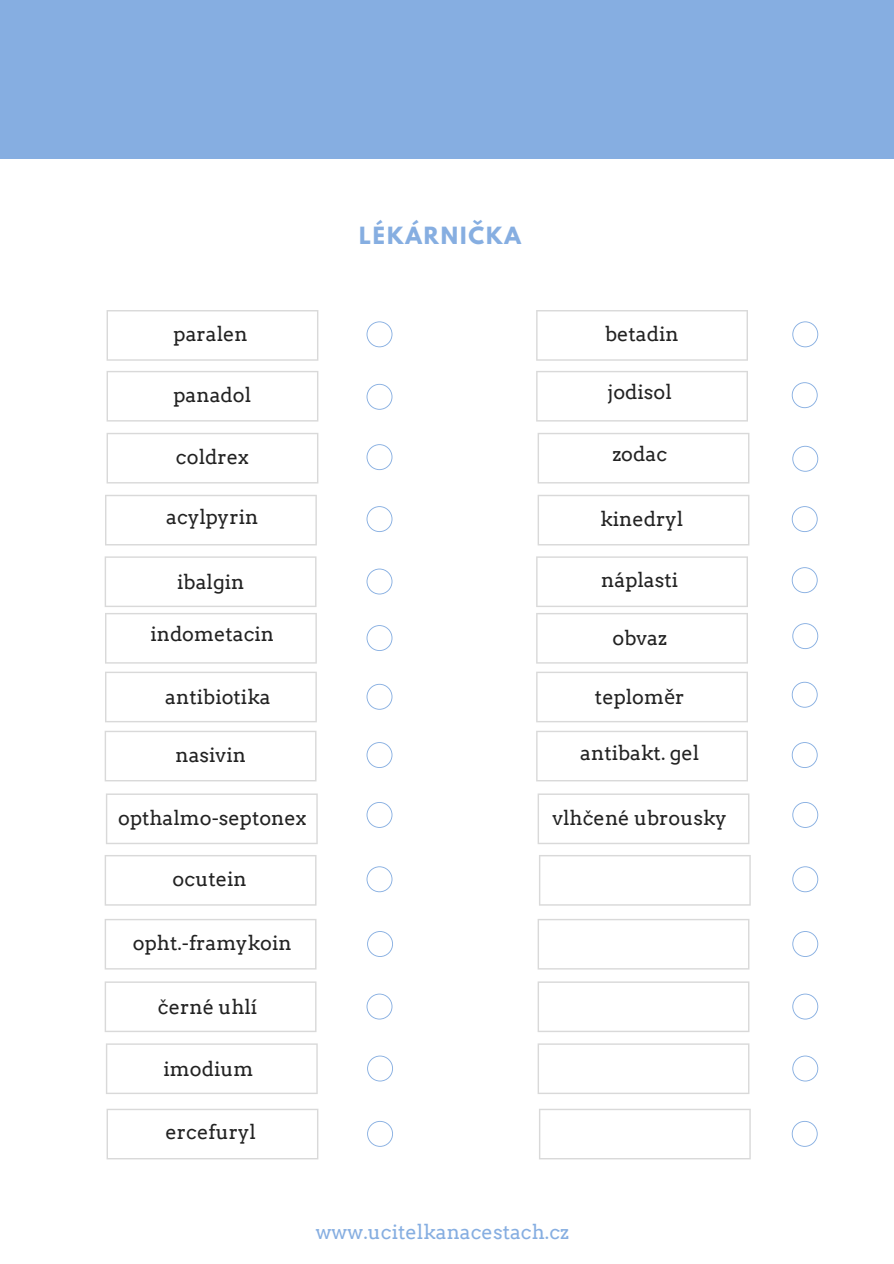
<style>
.page{position:relative;width:894px;height:1264px;background:#fff}
.page>*{position:absolute;margin:0;border:0;box-sizing:border-box;transform-origin:0 0}
.t1{font:700 21px "League Spartan";letter-spacing:.09em;color:#86aee1}
.t2{font:19.8px "Arvo";color:#222}
.t3{font:19.8px "Arvo";color:#86aee1}
.s1{font-family:"Noto Sans"}
</style>
<div class="page">
<div style="left:0;top:0;width:893px;height:158px;background:#86aee1"></div>
<svg style="left:105px;top:556px;width:211px;height:51px"></svg>
<svg style="left:366px;top:684px;width:26px;height:25px"></svg>
<svg style="left:105px;top:613px;width:212px;height:50px"></svg>
<svg style="left:105px;top:671px;width:212px;height:51px"></svg>
<svg style="left:105px;top:731px;width:211px;height:50px"></svg>
<svg style="left:106px;top:793px;width:211px;height:51px"></svg>
<svg style="left:105px;top:855px;width:211px;height:50px"></svg>
<svg style="left:366px;top:742px;width:26px;height:26px"></svg>
<svg style="left:366px;top:568px;width:26px;height:26px"></svg>
<svg style="left:366px;top:625px;width:26px;height:26px"></svg>
<svg style="left:366px;top:802px;width:26px;height:25px"></svg>
<svg style="left:105px;top:919px;width:211px;height:50px"></svg>
<svg style="left:366px;top:866px;width:26px;height:26px"></svg>
<svg style="left:105px;top:981px;width:211px;height:51px"></svg>
<svg style="left:367px;top:931px;width:26px;height:25px"></svg>
<svg style="left:366px;top:993px;width:26px;height:26px"></svg>
<svg style="left:536px;top:556px;width:211px;height:51px"></svg>
<svg style="left:791px;top:567px;width:26px;height:26px"></svg>
<svg style="left:536px;top:613px;width:211px;height:50px"></svg>
<svg style="left:536px;top:671px;width:211px;height:51px"></svg>
<svg style="left:536px;top:731px;width:211px;height:50px"></svg>
<svg style="left:537px;top:793px;width:212px;height:51px"></svg>
<svg style="left:539px;top:855px;width:211px;height:50px"></svg>
<svg style="left:792px;top:623px;width:26px;height:26px"></svg>
<svg style="left:791px;top:681px;width:26px;height:26px"></svg>
<svg style="left:791px;top:742px;width:26px;height:26px"></svg>
<svg style="left:792px;top:802px;width:26px;height:25px"></svg>
<svg style="left:792px;top:866px;width:26px;height:26px"></svg>
<svg style="left:537px;top:919px;width:212px;height:50px"></svg>
<svg style="left:537px;top:981px;width:212px;height:51px"></svg>
<svg style="left:792px;top:931px;width:26px;height:25px"></svg>
<svg style="left:792px;top:993px;width:26px;height:26px"></svg>
<svg style="left:106px;top:1043px;width:211px;height:51px"></svg>
<svg style="left:537px;top:1043px;width:212px;height:51px"></svg>
<svg style="left:367px;top:1055px;width:26px;height:26px"></svg>
<svg style="left:792px;top:1055px;width:26px;height:26px"></svg>
<svg style="left:105px;top:495px;width:212px;height:50px"></svg>
<svg style="left:106px;top:433px;width:212px;height:50px"></svg>
<svg style="left:106px;top:371px;width:212px;height:50px"></svg>
<svg style="left:106px;top:310px;width:212px;height:51px"></svg>
<svg style="left:537px;top:495px;width:212px;height:50px"></svg>
<svg style="left:537px;top:433px;width:212px;height:50px"></svg>
<svg style="left:536px;top:371px;width:211px;height:50px"></svg>
<svg style="left:536px;top:310px;width:211px;height:51px"></svg>
<svg style="left:106px;top:1109px;width:212px;height:50px"></svg>
<svg style="left:539px;top:1109px;width:211px;height:50px"></svg>
<svg style="left:367px;top:1121px;width:26px;height:25px"></svg>
<svg style="left:791px;top:1121px;width:26px;height:25px"></svg>
<svg style="left:366px;top:506px;width:26px;height:26px"></svg>
<svg style="left:791px;top:506px;width:26px;height:26px"></svg>
<svg style="left:792px;top:446px;width:26px;height:26px"></svg>
<svg style="left:366px;top:444px;width:26px;height:26px"></svg>
<svg style="left:366px;top:384px;width:26px;height:26px"></svg>
<svg style="left:366px;top:321px;width:26px;height:26px"></svg>
<svg style="left:791px;top:382px;width:26px;height:26px"></svg>
<svg style="left:792px;top:321px;width:26px;height:26px"></svg>
<p class="t1" style="left:359px;top:225px;width:163px">LÉKÁRNIČKA</p>
<p class="t2" style="left:173px;top:322px;width:76px">paralen</p>
<p class="t2" style="left:173px;top:383px;width:79px">panadol</p>
<p class="t2" style="left:176px;top:445px;width:74px">coldrex</p>
<p class="t2" style="left:166px;top:505px;width:93px">acylpyrin</p>
<p class="t2" style="left:177px;top:570px;width:69px">ibalgin</p>
<p class="t2" style="left:150px;top:621px;width:125px">indometacin</p>
<p class="t2" style="left:165px;top:684px;width:107px">antibiotika</p>
<p class="t2" style="left:175px;top:743px;width:72px">nasivin</p>
<p class="t2" style="left:118px;top:805px;width:190px">opthalmo-septonex</p>
<p class="t2" style="left:172px;top:867px;width:76px">ocutein</p>
<p class="t2" style="left:133px;top:931px;width:160px">opht.-framykoin</p>
<p class="t2" style="left:158px;top:994px;width:101px">černé uhlí</p>
<p class="t2" style="left:163px;top:1056px;width:91px">imodium</p>
<p class="t2" style="left:165px;top:1120px;width:92px">ercefuryl</p>
<p class="t2" style="left:605px;top:322px;width:75px">betadin</p>
<p class="t2" style="left:607px;top:380px;width:66px">jodisol</p>
<p class="t2" style="left:612px;top:442px;width:56px">zodac</p>
<p class="t2" style="left:600px;top:507px;width:84px">kinedryl</p>
<p class="t2" style="left:601px;top:567px;width:78px">náplasti</p>
<p class="t2" style="left:612px;top:626px;width:56px">obvaz</p>
<p class="t2" style="left:594px;top:684px;width:91px">teplom<span class="s1">ě</span>r</p>
<p class="t2" style="left:580px;top:741px;width:120px">antibakt. gel</p>
<p class="t2" style="left:552px;top:805px;width:176px">vlhčené ubrousky</p>
<p class="t3" style="left:315px;top:1220px;width:255px">www.ucitelkanacestach.cz</p>
</div>
